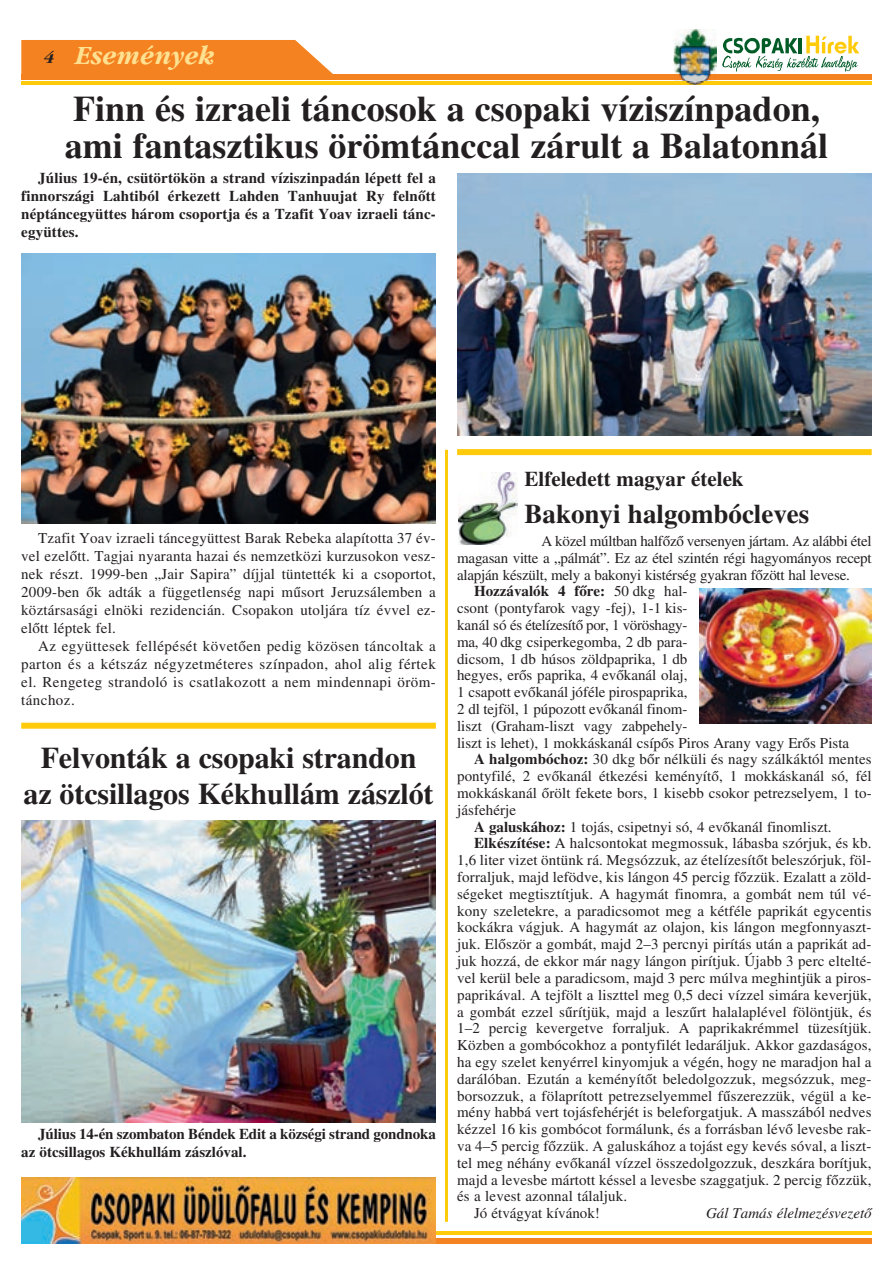
<style>
.page{position:relative;width:893px;height:1263px;background:#fff}
.page>*{position:absolute;margin:0;border:0;box-sizing:border-box;transform-origin:0 0}
.t1{font:36px/37.5px "Hu Times Bold";color:#231f20}
.t2{font:30px/36px "Hu Times Bold";letter-spacing:-.005em;color:#231f20;text-align:center}
.t3{font:27px "Hu Times Bold";color:#231f20}
.t4{font:italic 27px "Garamond HU Bold";letter-spacing:.01em;color:#ffe192;scale:.95 1}
.t5{font:21px "Hu Times Bold";color:#231f20}
.t6{font:15px/18px "Hu Times Roman";letter-spacing:.01em;color:#231f20;text-align:justify}
.t7{font:15px/18px "Hu Times Bold";color:#231f20;text-align:justify}
.t8{font:15px "Hu Times Roman";letter-spacing:-.02em;color:#231f20}
.t9{font:15px "Hu Times Italic";color:#231f20}
.s1{font-size:18px;color:#231f20}
.s2{font-family:"Hu Times Roman"}
.s3{font-family:"Hu Times Bold"}
</style>
<div class="page">
<img style="left:457px;top:174px;width:415px;height:261px">
<img style="left:21px;top:254px;width:415px;height:270px">
<hr style="left:21px;top:82px;width:851px;height:3px;background:#feca0a">
<div style="left:21px;top:74px;width:851px;height:5px;background:#f58220"></div>
<div style="left:21px;top:40px;width:312px;height:34px;background:#f58220"></div>
<svg style="left:722px;top:36px;width:137px;height:36px"></svg>
<img style="left:674px;top:29px;width:43px;height:53px">
<img style="left:686px;top:82px;width:18px;height:3px">
<img style="left:674px;top:74px;width:43px;height:5px">
<div style="left:21px;top:1238px;width:851px;height:5px;background:#f58220"></div>
<hr style="left:21px;top:1231px;width:851px;height:3px;background:#feca0a">
<img style="left:21px;top:1178px;width:415px;height:65px">
<div style="left:21px;top:723px;width:415px;height:6px;background:#feca0a"></div>
<div style="left:457px;top:449px;width:415px;height:6px;background:#feca0a"></div>
<img style="left:21px;top:820px;width:415px;height:302px">
<hr style="left:445px;top:450px;width:3px;height:772px;background:#feca0a">
<img style="left:458px;top:472px;width:60px;height:73px">
<img style="left:699px;top:588px;width:173px;height:135px">
<h3 class="t4" style="left:44px;top:45px;width:181px"><span class="s1">4</span> Események</h3>
<h1 class="t1" style="left:65px;top:93px;width:765px">Finn és izraeli táncosok a csopaki víziszínpadon, ami fantasztikus örömtánccal zárult a Balatonnál</h1>
<p class="t7" style="left:21px;top:170px;width:416px;text-indent:17px">Július 19-én, csütörtökön a strand víziszinpadán lépett fel a finnországi Lahtiból érkezett Lahden Tanhuujat Ry felnõtt néptáncegyüttes három csoportja és a Tzafit Yoav izraeli tánc&shy;együttes.</p>
<p class="t6" style="left:21px;top:530px;width:416px;text-indent:17px">Tzafit Yoav izraeli táncegyüttest Barak Rebeka alapította 37 év&shy;vel ezelõtt. Tagjai nyaranta hazai és nemzetközi kurzusokon vesz&shy;nek részt. 1999-ben „Jair Sapira” díjjal tüntették ki a csoportot, 2009-ben õk adták a függetlenség napi mûsort Jeruzsálemben a köztársasági elnöki rezidencián. Csopakon utoljára tíz évvel ez&shy;elõtt léptek fel.</p>
<p class="t6" style="left:21px;top:638px;width:416px;text-indent:17px">Az együttesek fellépését követõen pedig közösen táncoltak a parton és a kétszáz négyzetméteres színpadon, ahol alig fértek el. Rengeteg strandoló is csatlakozott a nem mindennapi öröm&shy;tánchoz.</p>
<h2 class="t2" style="left:24px;top:742px;width:412px">Felvonták a csopaki strandon az ötcsillagos Kékhullám zászlót</h2>
<p class="t7" style="left:21px;top:1126px;width:416px;text-indent:17px">Július 14-én szombaton Béndek Edit a községi strand gondnoka az ötcsillagos Kékhullám zászlóval.</p>
<h3 class="t5" style="left:524px;top:471px;width:221px">Elfeledett magyar ételek</h3>
<h3 class="t3" style="left:524px;top:505px;width:286px">Bakonyi halgombócleves</h3>
<p class="t6" style="left:457px;top:534px;width:416px;line-height:16.8px;text-indent:84px">A közel múltban halfõzõ versenyen jártam. Az alábbi étel magasan vitte a „pálmát”. Ez az étel szintén régi hagyományos recept alapján készült, mely a bakonyi kistérség gyakran fõzött hal levese.</p>
<p class="t7" style="left:474px;top:584px;width:215px">Hozzávalók 4 fõre: <span class="s2">50 dkg hal-</span></p>
<p class="t6" style="left:457px;top:601px;width:232px">csont (pontyfarok vagy -fej), 1-1 kis-</p>
<p class="t8" style="left:457px;top:620px;width:232px">kanál só és ételízesítõ por, 1 vöröshagy-</p>
<p class="t6" style="left:457px;top:634px;width:232px">ma, 40 dkg csiperkegomba, 2 db para-</p>
<p class="t6" style="left:457px;top:651px;width:232px">dicsom, 1 db húsos zöldpaprika, 1 db</p>
<p class="t6" style="left:457px;top:668px;width:232px">hegyes, erõs paprika, 4 evõkanál olaj,</p>
<p class="t6" style="left:457px;top:685px;width:232px">1 csapott evõkanál jóféle pirospaprika,</p>
<p class="t6" style="left:457px;top:701px;width:232px">2 dl tejföl, 1 púpozott evõkanál finom-</p>
<p class="t6" style="left:457px;top:718px;width:232px">liszt (Graham-liszt vagy zabpehely-</p>
<p class="t6" style="left:457px;top:735px;width:394px">liszt is lehet), 1 mokkáskanál csípõs Piros Arany vagy Erõs Pista</p>
<p class="t6" style="left:474px;top:752px;width:399px"><span class="s3">A halgombóchoz:</span> 30 dkg bõr nélküli és nagy szálkáktól mentes</p>
<p class="t6" style="left:457px;top:769px;width:416px">pontyfilé, 2 evõkanál étkezési keményítõ, 1 mokkáskanál só, fél</p>
<p class="t6" style="left:457px;top:785px;width:416px">mokkáskanál õrölt fekete bors, 1 kisebb csokor petrezselyem, 1 to-</p>
<p class="t6" style="left:457px;top:802px;width:60px">jásfehérje</p>
<p class="t6" style="left:474px;top:819px;width:359px"><span class="s3">A galuskához:</span> 1 tojás, csipetnyi só, 4 evõkanál finomliszt.</p>
<p class="t6" style="left:474px;top:836px;width:399px"><span class="s3">Elkészítése:</span> A halcsontokat megmossuk, lábasba szórjuk, és kb.</p>
<p class="t6" style="left:457px;top:853px;width:416px">1,6 liter vizet öntünk rá. Megsózzuk, az ételízesítõt beleszórjuk, föl-</p>
<p class="t6" style="left:457px;top:869px;width:416px">forraljuk, majd lefödve, kis lángon 45 percig fõzzük. Ezalatt a zöld-</p>
<p class="t6" style="left:457px;top:886px;width:416px">ségeket megtisztítjuk. A hagymát finomra, a gombát nem túl vé-</p>
<p class="t6" style="left:457px;top:903px;width:416px">kony szeletekre, a paradicsomot meg a kétféle paprikát egycentis</p>
<p class="t6" style="left:457px;top:920px;width:416px">kockákra vágjuk. A hagymát az olajon, kis lángon megfonnyaszt-</p>
<p class="t6" style="left:457px;top:937px;width:416px">juk. Elõször a gombát, majd 2–3 percnyi pirítás után a paprikát ad-</p>
<p class="t6" style="left:457px;top:953px;width:416px">juk hozzá, de ekkor már nagy lángon pirítjuk. Újabb 3 perc eltelté-</p>
<p class="t6" style="left:457px;top:970px;width:416px">vel kerül bele a paradicsom, majd 3 perc múlva meghintjük a piros-</p>
<p class="t6" style="left:457px;top:987px;width:416px">paprikával. A tejfölt a liszttel meg 0,5 deci vízzel simára keverjük,</p>
<p class="t6" style="left:457px;top:1004px;width:416px">a gombát ezzel sûrítjük, majd a leszûrt halalaplével fölöntjük, és</p>
<p class="t6" style="left:457px;top:1021px;width:416px">1–2 percig kevergetve forraljuk. A paprikakrémmel tüzesítjük.</p>
<p class="t6" style="left:457px;top:1037px;width:416px">Közben a gombócokhoz a pontyfilét ledaráljuk. Akkor gazdaságos,</p>
<p class="t6" style="left:457px;top:1054px;width:416px">ha egy szelet kenyérrel kinyomjuk a végén, hogy ne maradjon hal a</p>
<p class="t6" style="left:457px;top:1071px;width:416px">darálóban. Ezután a keményítõt beledolgozzuk, megsózzuk, meg-</p>
<p class="t6" style="left:457px;top:1088px;width:416px">borsozzuk, a fölaprított petrezselyemmel fûszerezzük, végül a ke-</p>
<p class="t6" style="left:457px;top:1105px;width:416px">mény habbá vert tojásfehérjét is beleforgatjuk. A masszából nedves</p>
<p class="t6" style="left:457px;top:1121px;width:416px">kézzel 16 kis gombócot formálunk, és a forrásban lévõ levesbe rak-</p>
<p class="t6" style="left:457px;top:1138px;width:416px">va 4–5 percig fõzzük. A galuskához a tojást egy kevés sóval, a liszt-</p>
<p class="t6" style="left:457px;top:1155px;width:416px">tel meg néhány evõkanál vízzel összedolgozzuk, deszkára borítjuk,</p>
<p class="t6" style="left:457px;top:1172px;width:416px">majd a levesbe mártott késsel a levesbe szaggatjuk. 2 percig fõzzük,</p>
<p class="t6" style="left:457px;top:1189px;width:172px">és a levest azonnal tálaljuk.</p>
<p class="t6" style="left:474px;top:1205px;width:127px">Jó étvágyat kívánok!</p>
<p class="t9" style="left:706px;top:1208px;width:167px">Gál Tamás élelmezésvezetõ</p>
</div>
